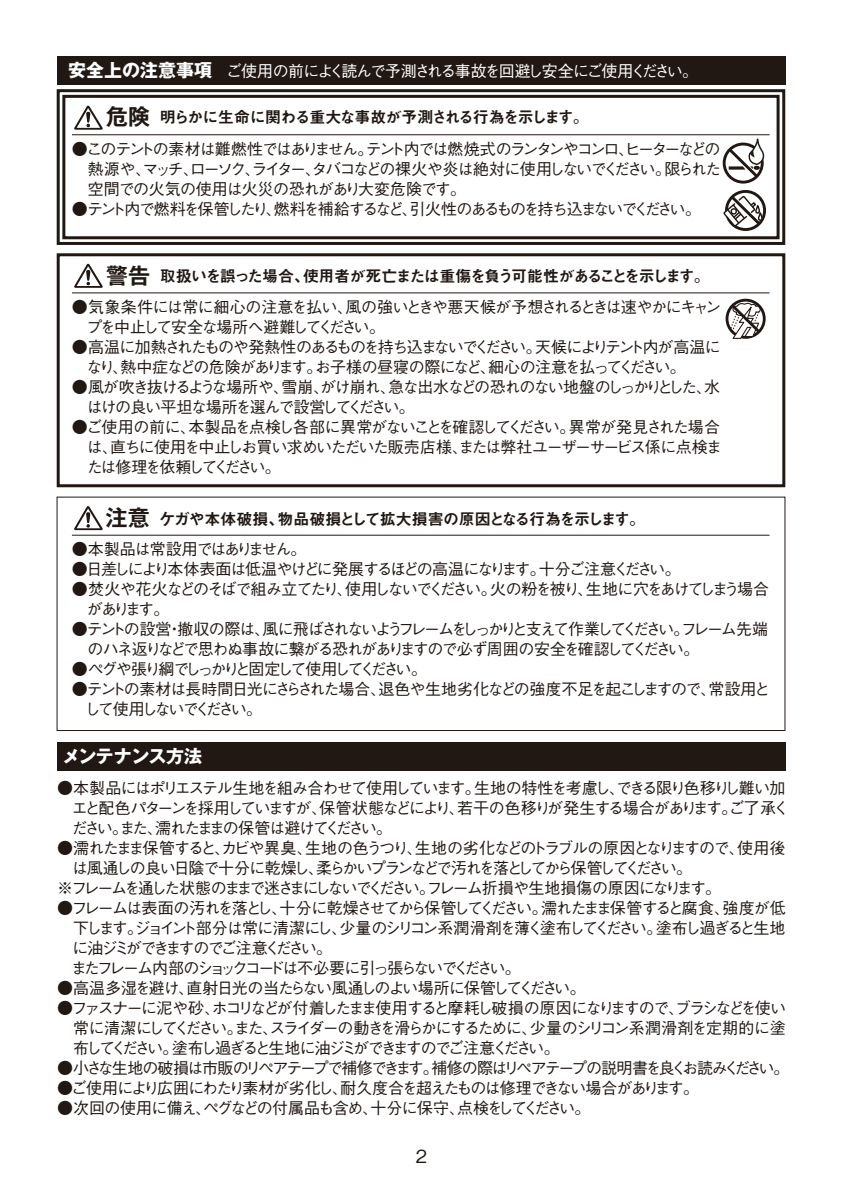
<style>
.page{position:relative;width:842px;height:1191px;background:#fff}
.page>*{position:absolute;margin:0;border:0;box-sizing:border-box;transform-origin:0 0}
.t1{font:700 18px "Gothic MB101 Pro";letter-spacing:-.03em;color:#fff}
.t2{font:500 18px "Gothic BBB Pro";color:#211814}
.t3{font:500 16px/20px "Gothic BBB Pro";letter-spacing:-.115em;color:#211814}
.t4{font:500 16px/20px "Gothic BBB Pro";letter-spacing:-.095em;color:#211814}
.t5{font:500 16px/20px "Gothic BBB Pro";letter-spacing:-.09em;color:#211814}
.t6{font:500 16px "Gothic BBB Pro";letter-spacing:-.15em;color:#211814}
.t7{font:16px "Midashi Go Pro MB31";letter-spacing:-.095em;color:#211814}
.t8{font:500 16px/20px "Gothic BBB Pro";letter-spacing:-.07em;color:#211814}
.t9{font:500 16px "Gothic BBB Pro";letter-spacing:-.135em;color:#211814}
.t10{font:500 16px "Gothic BBB Pro";letter-spacing:-.105em;color:#fff}
.t11{font:500 16px "Gothic BBB Pro";letter-spacing:-.065em;color:#211814}
.t12{font:16px "Midashi Go Pro MB31";letter-spacing:-.05em;color:#211814}
.t13{font:500 16px "Gothic BBB Pro";letter-spacing:-.165em;color:#211814}
.t14{font:500 16px "Gothic BBB Pro";letter-spacing:-.185em;color:#211814}
.t15{font:500 16px "Gothic BBB Pro";letter-spacing:-.075em;color:#211814}
.s1{font-family:"Gothic MB101 Pro";font-weight:700;font-size:18px}
.s2{font-family:"Gothic MB101 Pro De";font-weight:700;font-size:22px}
</style>
<div class="page">
<div style="left:57px;top:57px;width:728px;height:28px;background:#211814"></div>
<div style="left:57px;top:89px;width:728px;height:156px;border:3px solid #211814"></div>
<div style="left:62px;top:95px;width:717px;height:144px;border:3px solid #211814"></div>
<svg style="left:74px;top:105px;width:29px;height:25px"></svg>
<hr style="left:72px;top:134px;width:697px;height:1px;background:#211814">
<div style="left:723px;top:143px;width:41px;height:41px;border:3px solid #211814;border-radius:50%"></div>
<svg style="left:726px;top:139px;width:39px;height:41px"></svg>
<div style="left:725px;top:190px;width:41px;height:41px;border:3px solid #211814;border-radius:50%"></div>
<svg style="left:723px;top:193px;width:41px;height:35px"></svg>
<div style="left:57px;top:253px;width:728px;height:234px;border:3px solid #211814"></div>
<svg style="left:74px;top:263px;width:29px;height:25px"></svg>
<hr style="left:72px;top:292px;width:697px;height:1px;background:#211814">
<div style="left:726px;top:299px;width:40px;height:40px;border:3px solid #211814;border-radius:50%"></div>
<svg style="left:728px;top:301px;width:35px;height:38px"></svg>
<div style="left:57px;top:497px;width:728px;height:234px;border:1px solid #211814"></div>
<svg style="left:74px;top:506px;width:29px;height:24px"></svg>
<hr style="left:72px;top:535px;width:697px;height:1px;background:#211814">
<div style="left:57px;top:742px;width:729px;height:29px;background:#211814"></div>
<p class="t10" style="left:68px;top:59px;width:632px"><span class="s1">安全上の注意事項</span> ご使用の前によく読んで予測される事故を回避し安全にご使用ください。</p>
<p class="t7" style="left:106px;top:104px;width:484px"><span class="s2">危険</span> 明らかに生命に関わる重大な事故が予測される行為を示します。</p>
<p class="t3" style="left:88px;top:136px;width:635px;text-align:justify;text-indent:-16px">●このテントの素材は難燃性ではありません。テント内では燃焼式のランタンやコンロ、ヒーターなどの熱源や、マッチ、ローソク、ライター、タバコなどの裸火や炎は絶対に使用しないでください。限られた空間での火気の使用は火災の恐れがあり大変危険です。</p>
<p class="t3" style="left:72px;top:196px;width:630px">●テント内で燃料を保管したり、燃料を補給するなど、引火性のあるものを持ち込まないでください。</p>
<p class="t7" style="left:106px;top:264px;width:605px"><span class="s2">警告</span> 取扱いを誤った場合、使用者が死亡または重傷を負う可能性があることを示します。</p>
<p class="t8" style="left:86px;top:295px;width:636px;text-indent:-14px">●気象条件には常に細心の注意を払い、風の強いときや悪天候が予想されるときは速やかにキャンプを中止して安全な場所へ避難してください。</p>
<p class="t3" style="left:87px;top:335px;width:636px;text-indent:-15px">●高温に加熱されたものや発熱性のあるものを持ち込まないでください。天候によりテント内が高温になり、熱中症などの危険があります。お子様の昼寝の際になど、細心の注意を払ってください。</p>
<p class="t5" style="left:87px;top:375px;width:635px;text-indent:-15px">●風が吹き抜けるような場所や、雪崩、がけ崩れ、急な出水などの恐れのない地盤のしっかりとした、水はけの良い平坦な場所を選んで設営してください。</p>
<p class="t3" style="left:87px;top:415px;width:637px;text-align:justify;text-indent:-15px">●ご使用の前に、本製品を点検し各部に異常がないことを確認してください。異常が発見された場合は、直ちに使用を中止しお買い求めいただいた販売店様、または弊社ユーザーサービス係に点検または修理を依頼してください。</p>
<p class="t12" style="left:106px;top:506px;width:541px"><span class="s2">注意</span>ケガや本体破損、物品破損として拡大損害の原因となる行為を示します。</p>
<p class="t15" style="left:72px;top:536px;width:236px">●本製品は常設用ではありません。</p>
<p class="t3" style="left:72px;top:557px;width:610px">●日差しにより本体表面は低温やけどに発展するほどの高温になります。十分ご注意ください。</p>
<p class="t3" style="left:87px;top:577px;width:684px;text-indent:-15px">●焚火や花火などのそばで組み立てたり、使用しないでください。火の粉を被り、生地に穴をあけてしまう場合があります。</p>
<p class="t3" style="left:87px;top:617px;width:682px;text-indent:-16px">●テントの設営・撤収の際は、風に飛ばされないようフレームをしっかりと支えて作業してください。フレーム先端のハネ返りなどで思わぬ事故に繋がる恐れがありますので必ず周囲の安全を確認してください。</p>
<p class="t13" style="left:72px;top:656px;width:357px">●ペグや張り綱でしっかりと固定して使用してください。</p>
<p class="t4" style="left:85px;top:677px;width:687px;text-indent:-13px">●テントの素材は長時間日光にさらされた場合、退色や生地劣化などの強度不足を起こしますので、常設用として使用しないでください。</p>
<p class="t1" style="left:62px;top:741px;width:141px">メンテナンス方法</p>
<p class="t3" style="left:72px;top:776px;width:719px;text-indent:-15px">●本製品にはポリエステル生地を組み合わせて使用しています。生地の特性を考慮し、できる限り色移りし難い加エと配色パターンを採用していますが、保管状態などにより、若干の色移りが発生する場合があります。ご了承ください。また、濡れたままの保管は避けてください。</p>
<p class="t4" style="left:57px;top:836px;width:730px">●濡れたまま保管すると、カビや異臭、生地の色うつり、生地の劣化などのトラブルの原因となりますので、使用後</p>
<p class="t3" style="left:72px;top:856px;width:622px">は風通しの良い日陰で十分に乾燥し、柔らかいプランなどで汚れを落としてから保管してください。</p>
<p class="t9" style="left:57px;top:875px;width:666px">※フレームを通した状態のままで迷さまにしないでください。フレーム折損や生地損傷の原因になります。</p>
<p class="t3" style="left:57px;top:896px;width:730px">●フレームは表面の汚れを落とし、十分に乾燥させてから保管してください。濡れたまま保管すると腐食、強度が低</p>
<p class="t6" style="left:73px;top:915px;width:714px">下します。ジョイント部分は常に清潔にし、少量のシリコン系潤滑剤を薄く塗布してください。塗布し過ぎると生地</p>
<p class="t14" style="left:72px;top:935px;width:261px">に油ジミができますのでご注意ください。</p>
<p class="t6" style="left:57px;top:955px;width:465px">　またフレーム内部のショックコードは不必要に引っ張らないでください。</p>
<p class="t5" style="left:57px;top:976px;width:530px">●高温多湿を避け、直射日光の当たらない風通しのよい場所に保管してください。</p>
<p class="t3" style="left:73px;top:996px;width:715px;text-align:justify;text-indent:-16px">●ファスナーに泥や砂、ホコリなどが付着したまま使用すると摩耗し破損の原因になりますので、ブラシなどを使い常に清潔にしてください。また、スライダーの動きを滑らかにするために、少量のシリコン系潤滑剤を定期的に塗布してください。塗布し過ぎると生地に油ジミができますのでご注意ください。</p>
<p class="t3" style="left:57px;top:1056px;width:734px">●小さな生地の破損は市販のリペアテープで補修できます。補修の際はリペアテープの説明書を良くお読みください。</p>
<p class="t3" style="left:57px;top:1076px;width:644px">●ご使用により広囲にわたり素材が劣化し、耐久度合を超えたものは修理できない場合があります。</p>
<p class="t11" style="left:57px;top:1095px;width:535px">●次回の使用に備え、ペグなどの付属品も含め、十分に保守、点検をしてください。</p>
<p class="t2" style="left:416px;top:1141px;width:13px">2</p>
</div>
